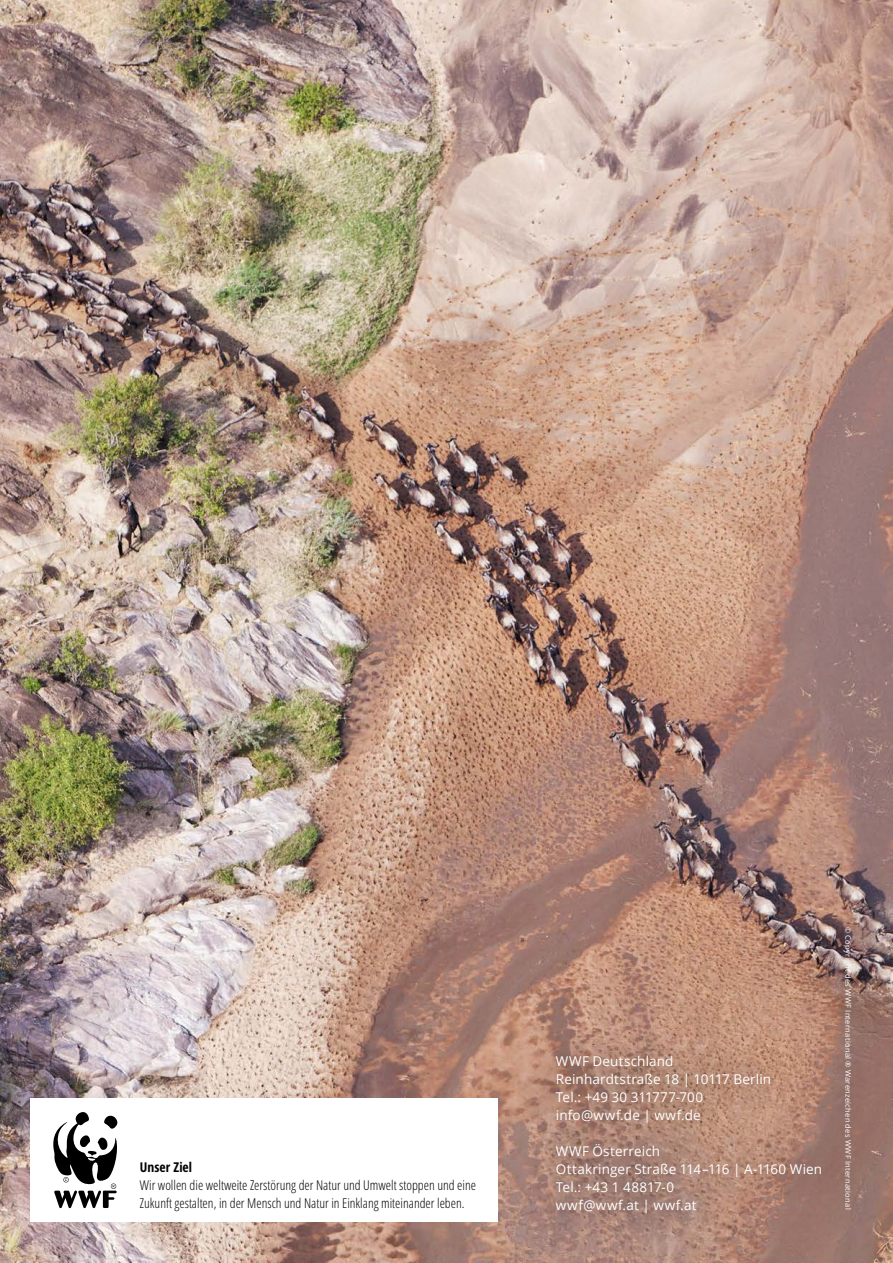
<style>
.page{position:relative;width:893px;height:1263px;background:#fff}
.page>*{position:absolute;margin:0;border:0;box-sizing:border-box;transform-origin:0 0}
.t1{font:13.5px "Open Sans";letter-spacing:.01em;color:#fff}
.t2{font:300 13.5px/18px "Open Sans Condensed";color:#000}
.t3{font:13.5px "Open Sans";letter-spacing:.055em;color:#fff}
.t4{font:7.5px "Open Sans";letter-spacing:.04em;color:#fff}
.s1{font-weight:700}
</style>
<div class="page">
<img style="left:0;top:0;width:893px;height:1263px">
<div style="left:814px;top:902px;width:67px;height:332px;background:#000;opacity:.75"></div>
<div style="left:31px;top:1098px;width:467px;height:124px;background:#fff"></div>
<svg style="left:53px;top:1112px;width:65px;height:96px"></svg>
<div style="left:527px;top:1115px;width:321px;height:126px;background:#000;opacity:.75"></div>
<div style="left:527px;top:1026px;width:270px;height:125px;background:#000;opacity:.75"></div>
<p class="t2" style="left:140px;top:1157px;width:338px"><span class="s1">Unser Ziel<br></span>Wir wollen die weltweite Zerstörung der Natur und Umwelt stoppen und eine<br>Zukunft gestalten, in der Mensch und Natur in Einklang miteinander leben.</p>
<p class="t1" style="left:556px;top:1052px;width:119px">WWF Deutschland</p>
<p class="t1" style="left:556px;top:1070px;width:217px">Reinhardtstraße 18 | 10117 Berlin</p>
<p class="t1" style="left:556px;top:1088px;width:149px">Tel.: +49 30 311777-700</p>
<p class="t1" style="left:556px;top:1106px;width:146px">info@wwf.de | wwf.de</p>
<p class="t1" style="left:556px;top:1141px;width:106px">WWF Österreich</p>
<p class="t1" style="left:556px;top:1159px;width:268px">Ottakringer Straße 114–116 | A-1160 Wien</p>
<p class="t1" style="left:556px;top:1177px;width:120px">Tel.: +43 1 48817-0</p>
<p class="t3" style="left:556px;top:1195px;width:142px">wwf@wwf.at | wwf.at</p>
<p class="t4" style="left:853px;top:927px;width:284px;rotate:90deg">© Copyright des WWF International ® Warenzeichen des WWF International</p>
</div>
